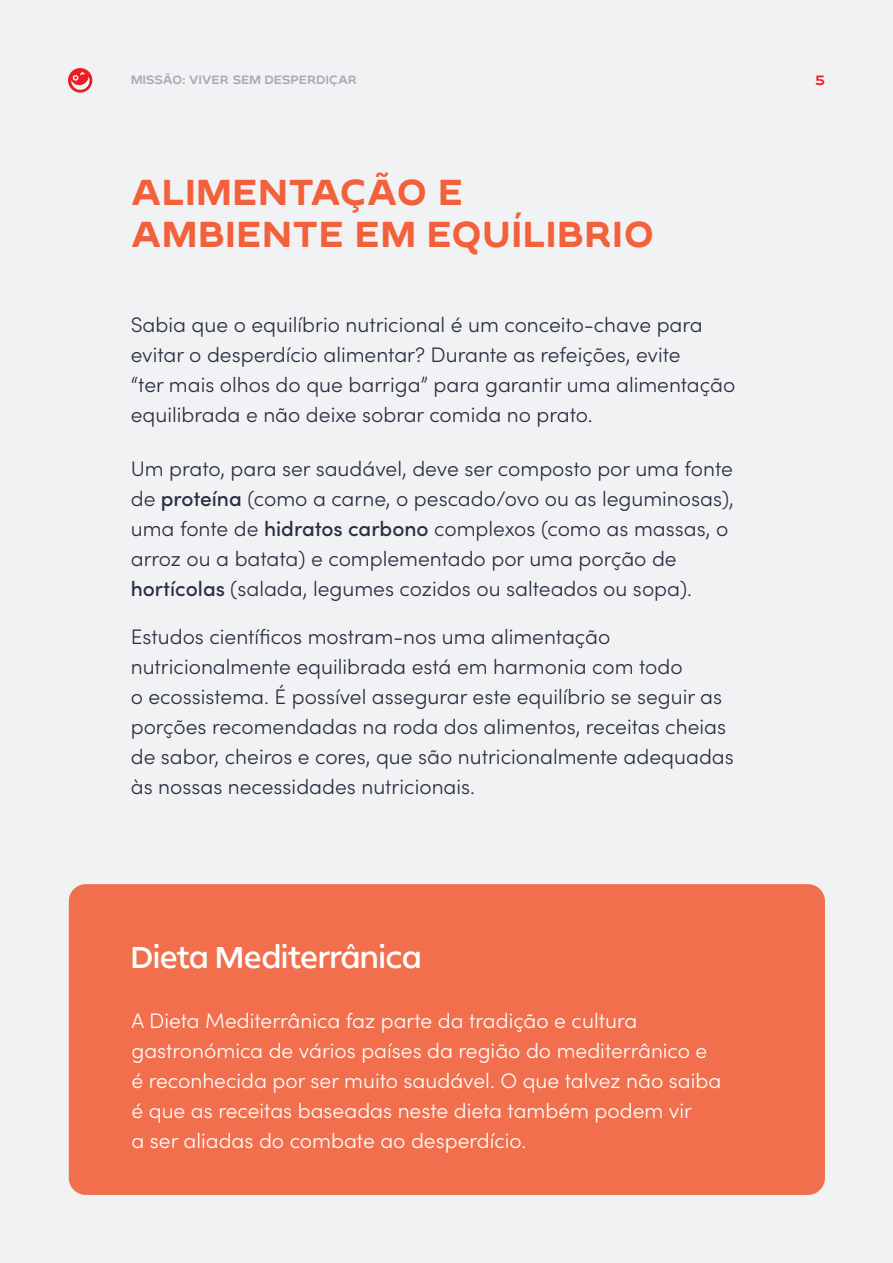
<style>
.page{position:relative;width:893px;height:1263px;background:#f1f2f3}
.page>*{position:absolute;margin:0;border:0;box-sizing:border-box;transform-origin:0 0}
.t1{font:700 36px/42px "Byrd";letter-spacing:.05em;color:#f2613b}
.t2{font:500 30px "Byrd";letter-spacing:-.02em;color:#fff}
.t3{font:300 21px/30px "Sofia Pro";color:#2b2d42}
.t4{font:300 21px/30px "Sofia Pro";color:#fff}
.t5{font:600 13.5px "Byrd";color:#ed1c24}
.t6{font:600 12px "Byrd";letter-spacing:.02em;color:#aaabb3}
.s1{font-weight:500}
</style>
<div class="page">
<svg style="left:67px;top:67px;width:26px;height:27px"></svg>
<div style="left:69px;top:884px;width:756px;height:311px;background:#f16f4d;border-radius:17px"></div>
<p class="t6" style="left:131px;top:72px;width:227px">MISSÃO: VIVER SEM DESPERDIÇAR</p>
<p class="t5" style="left:815px;top:71px;width:11px">5</p>
<h1 class="t1" style="left:131px;top:172px;width:524px">ALIMENTAÇÃO E<br>AMBIENTE EM EQUÍLIBRIO</h1>
<p class="t3" style="left:131px;top:308px;width:606px">Sabia que o equilíbrio nutricional é um conceito-chave para evitar o desperdício alimentar? Durante as refeições, evite<br>“ter mais olhos do que barriga” para garantir uma alimentação equilibrada e não deixe sobrar comida no prato.</p>
<p class="t3" style="left:131px;top:453px;width:604px">Um prato, para ser saudável, deve ser composto por uma fonte de <span class="s1">proteína</span> (como a carne, o pescado/ovo ou as leguminosas), uma fonte de <span class="s1">hidratos carbono</span> complexos (como as massas, o arroz ou a batata) e complementado por uma porção de <span class="s1">hortícolas</span> (salada, legumes cozidos ou salteados ou sopa).</p>
<p class="t3" style="left:131px;top:621px;width:605px">Estudos científicos mostram-nos uma alimentação nutricionalmente equilibrada está em harmonia com todo<br>o ecossistema. É possível assegurar este equilíbrio se seguir as porções recomendadas na roda dos alimentos, receitas cheias de sabor, cheiros e cores, que são nutricionalmente adequadas às nossas necessidades nutricionais.</p>
<h2 class="t2" style="left:131px;top:936px;width:292px">Dieta Mediterrânica</h2>
<p class="t4" style="left:131px;top:1004px;width:591px">A Dieta Mediterrânica faz parte da tradição e cultura gastronómica de vários países da região do mediterrânico e é reconhecida por ser muito saudável. O que talvez não saiba é que as receitas baseadas neste dieta também podem vir<br>a ser aliadas do combate ao desperdício.</p>
</div>
